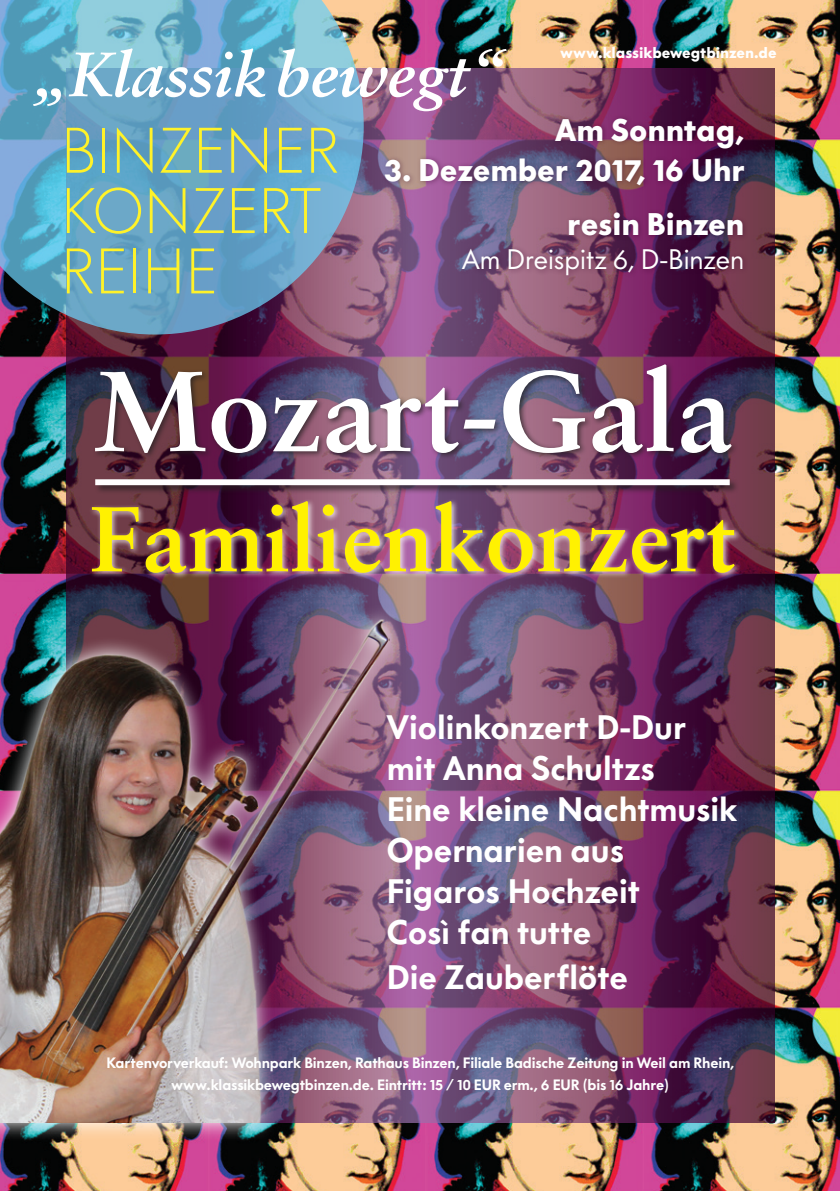
<style>
.page{position:relative;width:840px;height:1191px;background:#fff}
.page>*{position:absolute;margin:0;border:0;box-sizing:border-box;transform-origin:0 0}
.t1{font:700 114px "Sabon";color:#fff}
.t2{font:700 92.2px "Sabon";color:#fff101}
.t3{font:italic 700 62.8px "Sabon";color:#fff}
.t4{font:300 59.6px "V Futura";color:#fff229}
.t5{font:800 31.6px "V Futura";color:#fff}
.t6{font:700 29px "V Futura";color:#fff}
.t7{font:26.2px "V Futura";color:#fff}
.t8{font:700 14.2px "V Futura";color:#fff}
.t9{font:800 14px "V Futura";letter-spacing:-.01em;color:#fff}
</style>
<div class="page">
<img style="left:0;top:0;width:839px;height:1191px">
<img style="left:66px;top:68px;width:707px;height:1055px">
<div style="left:380px;top:114px;width:370px;height:167px;background:#340026;opacity:.4"></div>
<svg style="left:0;top:0;width:363px;height:334px;background:#6a9ebe"></svg>
<img style="left:0;top:602px;width:404px;height:539px">
<img style="left:0;top:618px;width:389px;height:505px">
<div style="left:94px;top:478px;width:645px;height:16px;background:#231f20;opacity:.75"></div>
<div style="left:95px;top:479px;width:634px;height:6px;background:#fff"></div>
<div style="left:88px;top:497px;width:653px;height:83px;background:#fff;opacity:.75"></div>
<div style="left:92px;top:361px;width:646px;height:99px;background:#231f20;opacity:.75"></div>
<p class="t3" style="left:34px;top:36px;width:435px">„Klassik bewegt</p>
<p class="t3" style="left:471px;top:33px;width:34px">“</p>
<p class="t8" style="left:560px;top:44px;width:217px">www.klassikbewegtbinzen.de</p>
<p class="t4" style="left:61px;top:115px;width:280px">BINZENER</p>
<p class="t4" style="left:61px;top:175px;width:260px">KONZERT</p>
<p class="t4" style="left:61px;top:236px;width:158px">REIHE</p>
<p class="t6" style="left:554px;top:111px;width:190px">Am Sonntag,</p>
<p class="t6" style="left:384px;top:151px;width:360px">3. Dezember 2017, 16 Uhr</p>
<p class="t6" style="left:567px;top:205px;width:178px">resin Binzen</p>
<p class="t7" style="left:462px;top:243px;width:283px">Am Dreispitz 6, D-Binzen</p>
<p class="t1" style="left:93px;top:341px;width:641px">Mozart-Gala</p>
<p class="t2" style="left:90px;top:482px;width:647px">Familienkonzert</p>
<p class="t5" style="left:386px;top:705px;width:300px">Violinkonzert D-Dur</p>
<p class="t5" style="left:386px;top:746px;width:269px">mit Anna Schultzs</p>
<p class="t5" style="left:386px;top:787px;width:352px">Eine kleine Nachtmusik</p>
<p class="t5" style="left:386px;top:828px;width:239px">Opernarien aus</p>
<p class="t5" style="left:386px;top:869px;width:254px">Figaros Hochzeit</p>
<p class="t5" style="left:386px;top:910px;width:206px">Così fan tutte</p>
<p class="t5" style="left:386px;top:955px;width:242px">Die Zauberflöte</p>
<p class="t9" style="left:106px;top:1053px;width:629px">Kartenvorverkauf: Wohnpark Binzen, Rathaus Binzen, Filiale Badische Zeitung in Weil am Rhein,</p>
<p class="t9" style="left:171px;top:1075px;width:498px">www.klassikbewegtbinzen.de. Eintritt: 15 / 10 EUR erm., 6 EUR (bis 16 Jahre)</p>
</div>
